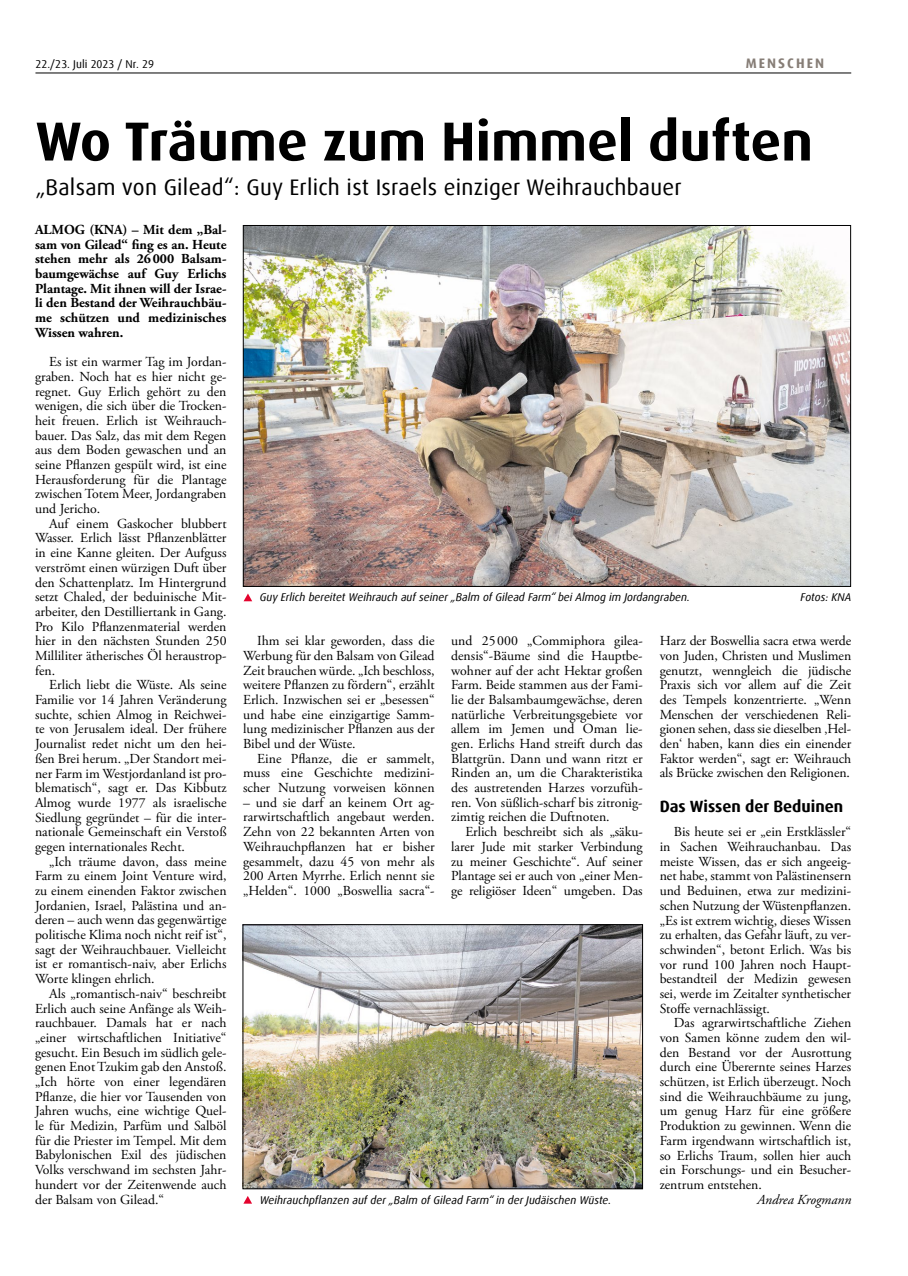
<style>
.page{position:relative;width:908px;height:1276px;background:#fff}
.page>*{position:absolute;margin:0;border:0;box-sizing:border-box;transform-origin:0 0}
.t1{font:700 55px "Dax Offc Pro";color:#000}
.t2{font:22.5px "Dax Offc Pro";letter-spacing:.01em;color:#000}
.t3{font:700 16.25px "Dax Offc Pro";color:#000}
.t4{font:13.75px/14.6px "Adobe Garamond Pro";color:#000;text-align:justify}
.t5{font:700 13.75px/14.6px "Adobe Garamond Pro";color:#000;text-align:justify}
.t6{font:italic 13.75px "Adobe Garamond Pro";color:#000}
.t7{font:700 13.75px "Dax Offc Pro";letter-spacing:.15em;color:#867d76}
.t8{font:italic 11.25px "Dax Offc Pro";color:#000}
.t9{font:11.25px "Dax Offc Pro";letter-spacing:.005em;color:#000}
</style>
<div class="page">
<hr style="left:35px;top:73px;width:815px;height:1px;background:#000">
<img style="left:245px;top:227px;width:603px;height:357px">
<svg style="left:243px;top:593px;width:9px;height:8px"></svg>
<img style="left:245px;top:926px;width:395px;height:261px">
<div style="left:243px;top:924px;width:399px;height:265px;border:1px solid #000"></div>
<svg style="left:243px;top:1196px;width:9px;height:7px"></svg>
<p class="t9" style="left:35px;top:56px;width:120px">22./23. Juli 2023 / Nr. 29</p>
<p class="t7" style="left:745px;top:54px;width:80px">MENSCHEN</p>
<h1 class="t1" style="left:35px;top:106px;width:778px">Wo Träume zum Himmel duften</h1>
<h2 class="t2" style="left:35px;top:173px;width:647px">„Balsam von Gilead“: Guy Erlich ist Israels einziger Weihrauchbauer</h2>
<p class="t5" style="left:35px;top:222px;width:193px">ALMOG (KNA) – Mit dem „Bal&shy;sam von Gilead“ fing es an. Heute stehen mehr als 26000 Balsam&shy;baumgewächse auf Guy Erlichs Plantage. Mit ihnen will der Israe&shy;li den Bestand der Weihrauchbäu&shy;me schützen und medizinisches Wissen wahren.</p>
<p class="t4" style="left:35px;top:355px;width:193px;text-indent:14px">Es ist ein warmer Tag im Jordan&shy;graben. Noch hat es hier nicht ge&shy;regnet. Guy Erlich gehört zu den wenigen, die sich über die Trocken&shy;heit freuen. Erlich ist Weihrauch&shy;bauer. Das Salz, das mit dem Regen aus dem Boden gewaschen und an seine Pflanzen gespült wird, ist eine Herausforderung für die Plantage zwischen Totem Meer, Jordangraben und Jericho.</p>
<p class="t4" style="left:35px;top:516px;width:193px;text-indent:14px">Auf einem Gaskocher blubbert Wasser. Erlich lässt Pflanzenblätter in eine Kanne gleiten. Der Aufguss verströmt einen würzigen Duft über den Schattenplatz. Im Hintergrund setzt Chaled, der beduinische Mit&shy;arbeiter, den Destilliertank in Gang.<br>Pro Kilo Pflanzenmaterial werden hier in den nächsten Stunden 250<br>Milliliter ätherisches Öl heraustrop&shy;fen.</p>
<p class="t4" style="left:35px;top:678px;width:193px;text-indent:14px">Erlich liebt die Wüste. Als seine Familie vor 14 Jahren Veränderung suchte, schien Almog in Reichwei&shy;te von Jerusalem ideal. Der frühere Journalist redet nicht um den hei&shy;ßen Brei herum. „Der Standort mei&shy;ner Farm im Westjordanland ist pro&shy;blematisch“, sagt er. Das Kibbutz Almog wurde 1977 als israelische Siedlung gegründet – für die inter&shy;nationale Gemeinschaft ein Verstoß gegen internationales Recht.</p>
<p class="t4" style="left:35px;top:854px;width:193px;text-indent:14px">„Ich träume davon, dass meine Farm zu einem Joint Venture wird, zu einem einenden Faktor zwischen Jordanien, Israel, Palästina und an&shy;deren – auch wenn das gegenwärtige politische Klima noch nicht reif ist“, sagt der Weihrauchbauer. Vielleicht ist er romantisch-naiv, aber Erlichs Worte klingen ehrlich.</p>
<p class="t4" style="left:35px;top:986px;width:193px;text-indent:14px">Als „romantisch-naiv“ beschreibt Erlich auch seine Anfänge als Weih&shy;rauchbauer. Damals hat er nach „einer wirtschaftlichen Initiative“ gesucht. Ein Besuch im südlich gele&shy;genen Enot Tzukim gab den Anstoß. „Ich hörte von einer legendären Pflanze, die hier vor Tausenden von Jahren wuchs, eine wichtige Quel&shy;le für Medizin, Parfüm und Salböl für die Priester im Tempel. Mit dem Babylonischen Exil des jüdischen Volks verschwand im sechsten Jahr&shy;hundert vor der Zeitenwende auch der Balsam von Gilead.“</p>
<p class="t8" style="left:260px;top:590px;width:431px">Guy Erlich bereitet Weihrauch auf seiner „Balm of Gilead Farm“ bei Almog im Jordangraben.</p>
<p class="t8" style="left:800px;top:590px;width:52px">Fotos: KNA</p>
<p class="t4" style="left:243px;top:634px;width:193px;text-indent:14px">Ihm sei klar geworden, dass die Werbung für den Balsam von Gilead Zeit brauchen würde. „Ich beschloss, weitere Pflanzen zu fördern“, erzählt Erlich. Inzwischen sei er „besessen“ und habe eine einzigartige Samm&shy;lung medizinischer Pflanzen aus der Bibel und der Wüste.</p>
<p class="t4" style="left:243px;top:751px;width:193px;text-indent:14px">Eine Pflanze, die er sammelt, muss eine Geschichte medizini&shy;scher Nutzung vorweisen können</p>
<p class="t4" style="left:243px;top:795px;width:193px">– und sie darf an keinem Ort ag&shy;rarwirtschaftlich angebaut werden.<br>Zehn von 22 bekannten Arten von Weihrauchpflanzen hat er bisher gesammelt, dazu 45 von mehr als 200 Arten Myrrhe. Erlich nennt sie „Helden“. 1000 „Boswellia sacra“-</p>
<p class="t4" style="left:451px;top:634px;width:193px">und 25 000 „Commiphora gilea&shy;densis“-Bäume sind die Hauptbe&shy;wohner auf der acht Hektar großen Farm. Beide stammen aus der Fami&shy;lie der Balsambaumgewächse, deren natürliche Verbreitungsgebiete vor allem im Jemen und Oman lie&shy;gen. Erlichs Hand streift durch das Blattgrün. Dann und wann ritzt er Rinden an, um die Charakteristika des austretenden Harzes vorzufüh&shy;ren. Von süßlich-scharf bis zitronig&shy;zimtig reichen die Duftnoten.</p>
<p class="t4" style="left:451px;top:825px;width:193px;text-indent:14px">Erlich beschreibt sich als „säku&shy;larer Jude mit starker Verbindung zu meiner Geschichte“. Auf seiner Plantage sei er auch von „einer Men&shy;ge religiöser Ideen“ umgeben. Das</p>
<p class="t8" style="left:259px;top:1192px;width:353px">Weihrauchpflanzen auf der „Balm of Gilead Farm“ in der Judäischen Wüste.</p>
<p class="t4" style="left:659px;top:634px;width:193px">Harz der Boswellia sacra etwa werde von Juden, Christen und Muslimen genutzt, wenngleich die jüdische Praxis sich vor allem auf die Zeit des Tempels konzentrierte. „Wenn Menschen der verschiedenen Reli&shy;gionen sehen, dass sie dieselben ‚Hel&shy;den‘ haben, kann dies ein einender Faktor werden“, sagt er: Weihrauch als Brücke zwischen den Religionen.</p>
<p class="t3" style="left:659px;top:796px;width:185px">Das Wissen der Beduinen</p>
<p class="t4" style="left:659px;top:825px;width:193px;text-indent:14px">Bis heute sei er „ein Erstklässler“ in Sachen Weihrauchanbau. Das meiste Wissen, das er sich angeeig&shy;net habe, stammt von Palästinensern und Beduinen, etwa zur medizini&shy;schen Nutzung der Wüstenpflanzen. „Es ist extrem wichtig, dieses Wissen zu erhalten, das Gefahr läuft, zu ver&shy;schwinden“, betont Erlich. Was bis vor rund 100 Jahren noch Haupt&shy;bestandteil der Medizin gewesen sei, werde im Zeitalter synthetischer Stoffe vernachlässigt.</p>
<p class="t4" style="left:659px;top:1016px;width:193px;text-indent:14px">Das agrarwirtschaftliche Ziehen von Samen könne zudem den wil&shy;den Bestand vor der Ausrottung durch eine Überernte seines Harzes schützen, ist Erlich überzeugt. Noch sind die Weihrauchbäume zu jung, um genug Harz für eine größere Produktion zu gewinnen. Wenn die Farm irgendwann wirtschaftlich ist, so Erlichs Traum, sollen hier auch ein Forschungs- und ein Besucher&shy;zentrum entstehen.</p>
<p class="t6" style="left:756px;top:1191px;width:95px">Andrea Krogmann</p>
</div>
